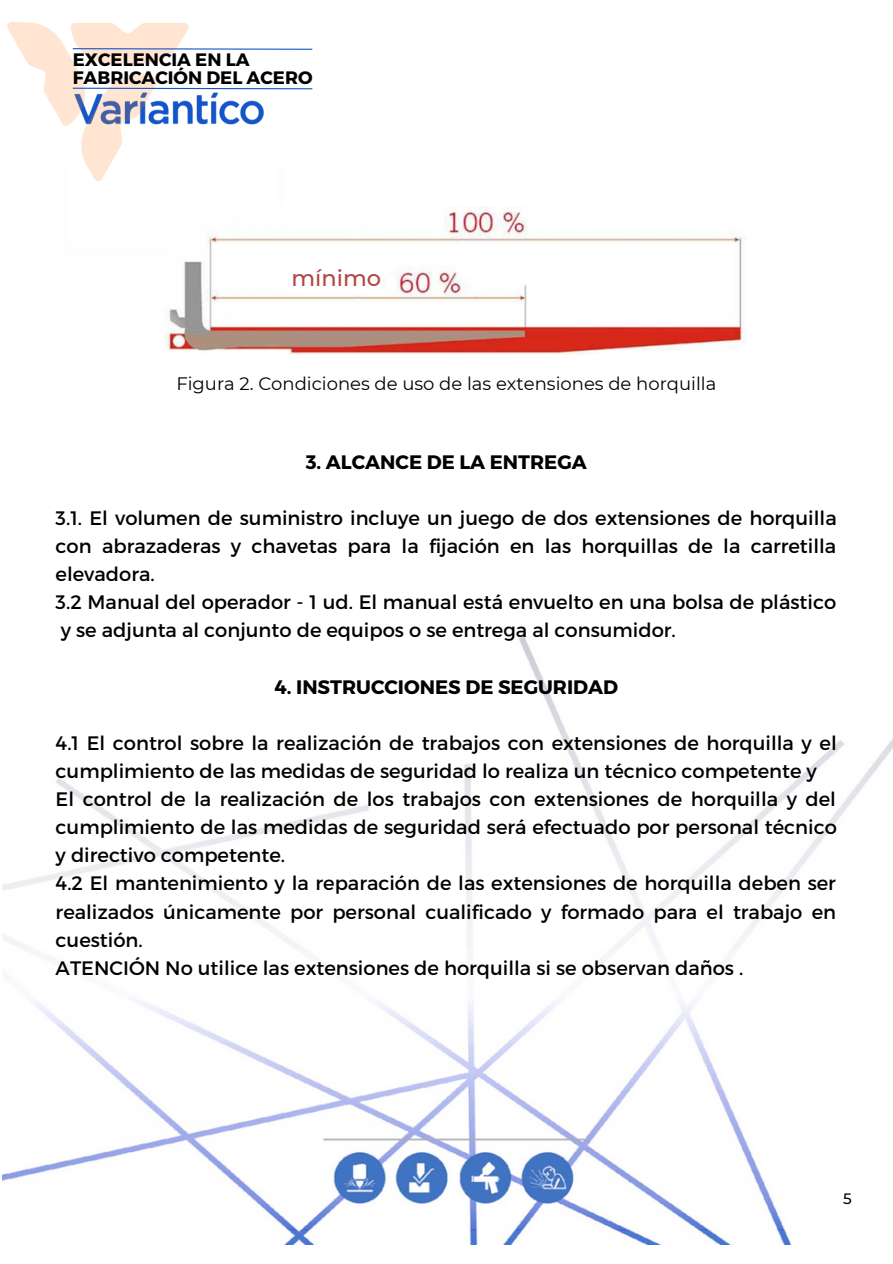
<style>
.page{position:relative;width:893px;height:1264px;background:#fff}
.page>*{position:absolute;margin:0;border:0;box-sizing:border-box;transform-origin:0 0}
.t1{font:27px "Montserrat";color:#000}
.t2{font:500 22.5px "Montserrat";color:#b24545}
.t3{font:19.5px/28px "Montserrat";color:#000}
.t4{font:700 19.5px "Montserrat";color:#000}
.t5{font:18px "Montserrat";color:#000}
.t6{font:700 18px/18px "Montserrat";color:#000}
.t7{font:500 15px "Montserrat";color:#000}
</style>
<div class="page">
<img style="left:2px;top:206px;width:890px;height:1038px">
<img style="left:192px;top:92px;width:72px;height:33px">
<img style="left:7px;top:22px;width:185px;height:159px">
<svg style="left:72px;top:48px;width:241px;height:2px"></svg>
<svg style="left:72px;top:87px;width:241px;height:3px"></svg>
<img style="left:165px;top:207px;width:581px;height:147px">
<p class="t6" style="left:73px;top:49px;width:241px">EXCELENCIA EN LA<br>FABRICACIÓN DEL ACERO</p>
<p class="t2" style="left:291px;top:264px;width:91px">mínimo</p>
<p class="t5" style="left:176px;top:372px;width:541px">Figura 2. Condiciones de uso de las extensiones de horquilla</p>
<h1 class="t1" style="left:182px;top:375px;width:530px">Palet metálico muy estable y duradero.</h1>
<p class="t4" style="left:306px;top:449px;width:282px">3. ALCANCE DE LA ENTREGA</p>
<h1 class="t1" style="left:226px;top:450px;width:441px">Se puede agarrar por los 4 lados.</h1>
<p class="t3" style="left:56px;top:503px;width:782px">3.1. El volumen de suministro incluye un juego de dos extensiones de horquilla con abrazaderas y chavetas para la fijación en las horquillas de la carretilla elevadora.<br>3.2 Manual del operador - 1 ud. El manual está envuelto en una bolsa de plástico y se adjunta al conjunto de equipos o se entrega al consumidor.</p>
<p class="t4" style="left:274px;top:674px;width:345px">4. INSTRUCCIONES DE SEGURIDAD</p>
<p class="t3" style="left:56px;top:728px;width:782px">4.1 El control sobre la realización de trabajos con extensiones de horquilla y el cumplimiento de las medidas de seguridad lo realiza un técnico competente y El control de la realización de los trabajos con extensiones de horquilla y del cumplimiento de las medidas de seguridad será efectuado por personal técnico y directivo competente.<br>4.2 El mantenimiento y la reparación de las extensiones de horquilla deben ser realizados únicamente por personal cualificado y formado para el trabajo en cuestión.<br>ATENCIÓN No utilice las extensiones de horquilla si se observan daños .</p>
<p class="t7" style="left:843px;top:1189px;width:10px">5</p>
</div>
